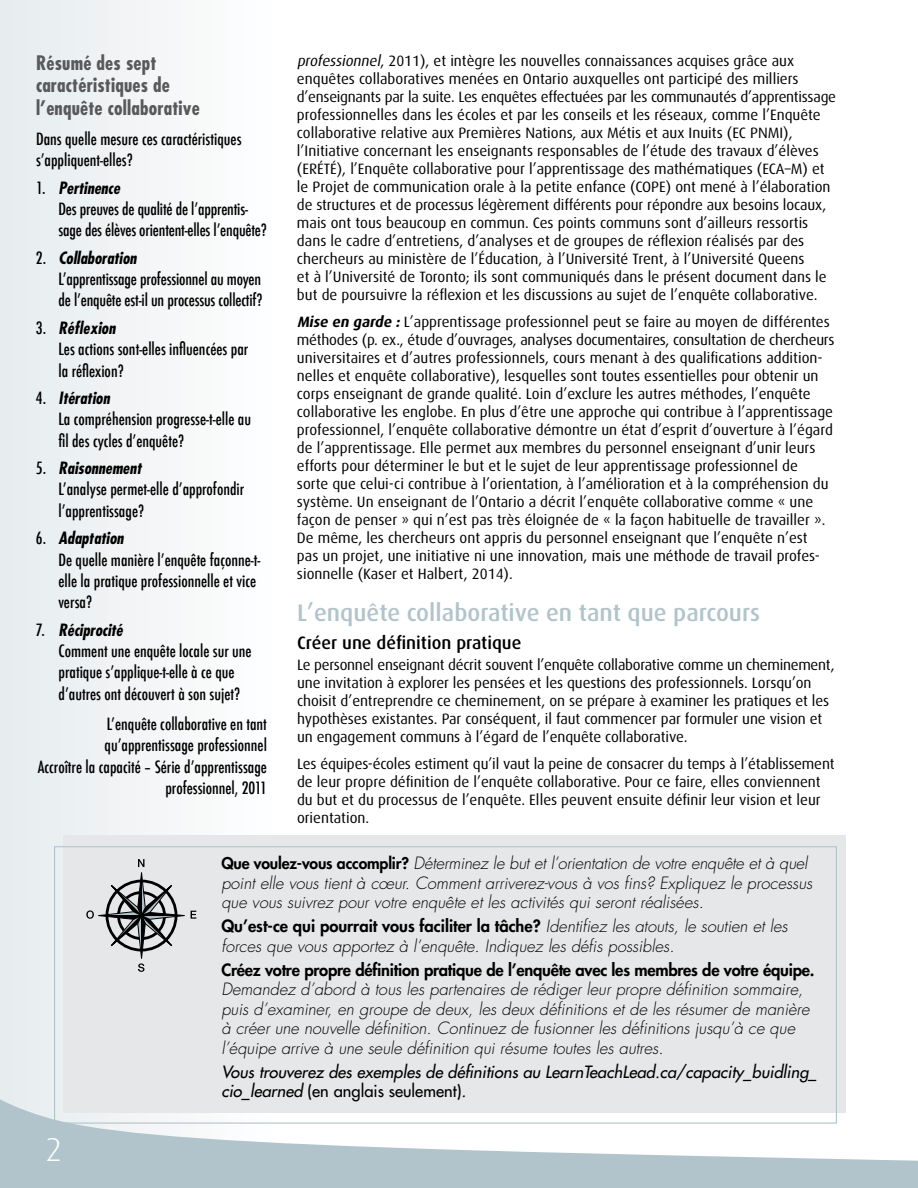
<style>
.page{position:relative;width:918px;height:1188px;background:#fff}
.page>*{position:absolute;margin:0;border:0;box-sizing:border-box;transform-origin:0 0}
.t1{font:300 33px "Dax";color:#fff}
.t2{font:500 24px "Dax";color:#b2c4cb}
.t3{font:700 condensed 19.5px/22.5px "Futura";letter-spacing:.01em;color:#58595b}
.t4{font:500 18px "Dax";color:#000}
.t5{font:500 condensed 16.5px/21.3px "Futura";color:#000}
.new_paragraph_p3{font:italic 300 16.5px/19.5px "Futura";color:#000}
.Boxed_body_copy{font:italic 300 16.5px/19.5px "Futura";color:#000}
.new_paragraph_p3-2{font:italic 16.5px/19.5px "Futura";color:#000}
.body_copy_after_H1{font:15px/18px "Dax";letter-spacing:-.005em;color:#000}
.body_copy_more_space{font:15px/18px "Dax";color:#000}
.s1{font-weight:700;font-style:italic}
.s2{font-style:italic}
.s3{font-weight:800;font-style:normal;font-size:15.75px}
.s4{font-weight:800;font-style:normal}
.s5{font-style:normal}
</style>
<div class="page">
<div style="left:0;top:0;width:276px;height:1186px;background:#f2f4f5"></div>
<svg style="left:0;top:1089px;width:918px;height:99px;fill:#b2c4cb"></svg>
<div style="left:63px;top:835px;width:783px;height:278px;background:#e6e7e8"></div>
<svg style="left:86px;top:859px;width:111px;height:113px"></svg>
<p class="t3" style="left:36px;top:51px;width:166px">Résumé des sept caractéristiques de l’enquête collaborative</p>
<p class="t5" style="left:36px;top:128px;width:207px">Dans quelle mesure ces caractéristiques s’appliquent-elles?</p>
<p class="t5" style="left:58px;top:177px;width:210px;text-indent:-22px">1. <span class="s1">Pertinence<br></span>Des preuves de qualité de l’apprentis&shy;sage des élèves orientent-elles l’enquête?</p>
<p class="t5" style="left:58px;top:247px;width:206px;text-indent:-23px">2. <span class="s1">Collaboration<br></span>L’apprentissage professionnel au moyen de l’enquête est-il un processus collectif?</p>
<p class="t5" style="left:58px;top:317px;width:191px;text-indent:-23px">3. <span class="s1">Réflexion<br></span>Les actions sont-elles influencées par la réflexion?</p>
<p class="t5" style="left:58px;top:387px;width:194px;text-indent:-23px">4. <span class="s1">Itération<br></span>La compréhension progresse-t-elle au fil des cycles d’enquête?</p>
<p class="t5" style="left:58px;top:457px;width:187px;text-indent:-23px">5. <span class="s1">Raisonnement<br></span>L’analyse permet-elle d’approfondir l’apprentissage?</p>
<p class="t5" style="left:58px;top:528px;width:204px;text-indent:-23px">6. <span class="s1">Adaptation<br></span>De quelle manière l’enquête façonne-t&shy;elle la pratique professionnelle et vice versa?</p>
<p class="t5" style="left:58px;top:619px;width:195px;text-indent:-23px">7. <span class="s1">Réciprocité<br></span>Comment une enquête locale sur une pratique s’applique-t-elle à ce que d’autres ont découvert à son sujet?</p>
<p class="t5" style="left:38px;top:713px;width:231px;text-align:right">L’enquête collaborative en tant qu’apprentissage professionnel<br>Accroître la capacité – Série d’apprentissage professionnel, 2011</p>
<p class="body_copy_after_H1" style="left:297px;top:52px;width:541px"><span class="s2">professionnel</span>, 2011), et intègre les nouvelles connaissances acquises grâce aux enquêtes collaboratives menées en Ontario auxquelles ont participé des milliers d’enseignants par la suite. Les enquêtes effectuées par les communautés d’apprentissage professionnelles dans les écoles et par les conseils et les réseaux, comme l’Enquête collaborative relative aux Premières Nations, aux Métis et aux Inuits (EC PNMI), l’Initiative concernant les enseignants responsables de l’étude des travaux d’élèves (ERÉTÉ), l’Enquête collaborative pour l’apprentissage des mathématiques (ECA–M) et le Projet de communication orale à la petite enfance (COPE) ont mené à l’élaboration de structures et de processus légèrement différents pour répondre aux besoins locaux, mais ont tous beaucoup en commun. Ces points communs sont d’ailleurs ressortis dans le cadre d’entretiens, d’analyses et de groupes de réflexion réalisés par des chercheurs au ministère de l’Éducation, à l’Université Trent, à l’Université Queens<br>et à l’Université de Toronto; ils sont communiqués dans le présent document dans le but de poursuivre la réflexion et les discussions au sujet de l’enquête collaborative.</p>
<p class="body_copy_more_space" style="left:297px;top:313px;width:539px"><span class="s1">Mise en garde :</span>L’apprentissage professionnel peut se faire au moyen de différentes méthodes (p. ex., étude d’ouvrages, analyses documentaires, consultation de chercheurs universitaires et d’autres professionnels, cours menant à des qualifications addition&shy;nelles et enquête collaborative), lesquelles sont toutes essentielles pour obtenir un corps enseignant de grande qualité. Loin d’exclure les autres méthodes, l’enquête collaborative les englobe. En plus d’être une approche qui contribue à l’apprentissage professionnel, l’enquête collaborative démontre un état d’esprit d’ouverture à l’égard de l’apprentissage. Elle permet aux membres du personnel enseignant d’unir leurs efforts pour déterminer le but et le sujet de leur apprentissage professionnel de<br>sorte que celui-ci contribue à l’orientation, à l’amélioration et à la compréhension du système. Un enseignant de l’Ontario a décrit l’enquête collaborative comme « une façon de penser » qui n’est pas très éloignée de « la façon habituelle de travailler ».<br>De même, les chercheurs ont appris du personnel enseignant que l’enquête n’est<br>pas un projet, une initiative ni une innovation, mais une méthode de travail profes&shy;sionnelle (Kaser et Halbert, 2014).</p>
<h1 class="t2" style="left:297px;top:599px;width:465px">L’enquête collaborative en tant que parcours</h1>
<h2 class="t4" style="left:297px;top:633px;width:226px">Créer une définition pratique</h2>
<p class="body_copy_after_H1" style="left:297px;top:656px;width:539px">Le personnel enseignant décrit souvent l’enquête collaborative comme un cheminement, une invitation à explorer les pensées et les questions des professionnels. Lorsqu’on choisit d’entreprendre ce cheminement, on se prépare à examiner les pratiques et les hypothèses existantes. Par conséquent, il faut commencer par formuler une vision et un engagement communs à l’égard de l’enquête collaborative.</p>
<p class="body_copy_more_space" style="left:297px;top:755px;width:539px">Les équipes-écoles estiment qu’il vaut la peine de consacrer du temps à l’établissement de leur propre définition de l’enquête collaborative. Pour ce faire, elles conviennent du but et du processus de l’enquête. Elles peuvent ensuite définir leur vision et leur orientation.</p>
<h1 class="t1" style="left:46px;top:1132px;width:18px">2</h1>
<p class="Boxed_body_copy" style="left:221px;top:854px;width:593px"><span class="s3">Que voulez-vous accomplir?</span> Déterminez le but et l’orientation de votre enquête et à quel point elle vous tient à cœur. Comment arriverez-vous à vos fins? Expliquez le processus que vous suivrez pour votre enquête et les activités qui seront réalisées.</p>
<p class="new_paragraph_p3" style="left:221px;top:917px;width:568px"><span class="s4">Qu’est-ce qui pourrait vous faciliter la tâche?</span> Identifiez les atouts, le soutien et les forces que vous apportez à l’enquête. Indiquez les défis possibles.</p>
<p class="new_paragraph_p3" style="left:221px;top:960px;width:595px"><span class="s4">Créez votre propre définition pratique de l’enquête avec les membres de votre équipe.<br></span>Demandez d’abord à tous les partenaires de rédiger leur propre définition sommaire, puis d’examiner, en groupe de deux, les deux définitions et de les résumer de manière à créer une nouvelle définition. Continuez de fusionner les définitions jusqu’à ce que l’équipe arrive à une seule définition qui résume toutes les autres.</p>
<p class="new_paragraph_p3-2" style="left:221px;top:1062px;width:597px">Vous trouverez des exemples de définitions au LearnTeachLead.ca/capacity_buidling_ cio_learned <span class="s5">(en anglais seulement)</span>.</p>
</div>
